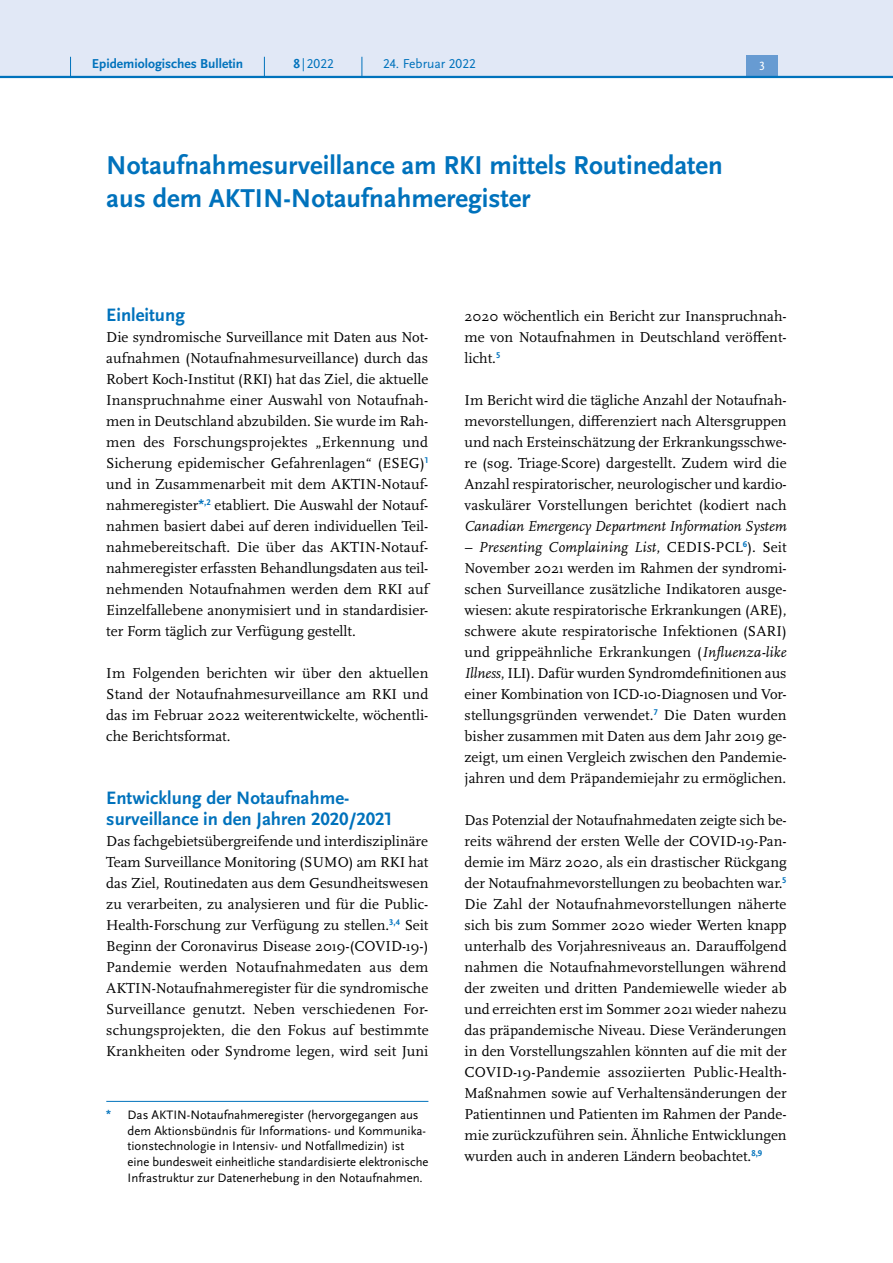
<style>
.page{position:relative;width:893px;height:1263px;background:#fff}
.page>*{position:absolute;margin:0;border:0;box-sizing:border-box;transform-origin:0 0}
.H2{font:700 27px/33px "Scala Sans Pro";color:#0072bc}
.t1{font:700 18.75px/21px "Scala Sans Pro";color:#0072bc}
.P_-_Fließtext{font:15px/21px "Scala Pro";color:#000;text-align:justify}
.t2{font:700 13.5px "Scala Sans Pro";color:#0072bc}
.t3{font:13.5px "Scala Sans Pro";color:#0072bc}
.P_-_Fußnote{font:12.75px/15.8px "Scala Sans Pro";color:#000}
.t4{font:12.45px "Scala Sans Pro";color:#fff}
.s1{font-weight:700}
.s2{font-family:"Arial";font-weight:700;color:#0072bc}
.s3{font-size:12px}
.s4{font-style:italic}
</style>
<div class="page">
<hr style="left:106px;top:1101px;width:322px;height:1px;background:#0072bc">
<div style="left:0;top:0;width:893px;height:77px;background:#e1e8f6"></div>
<div style="left:746px;top:55px;width:32px;height:21px;background:#679bd2"></div>
<hr style="left:0;top:76px;width:893px;height:2px;background:#0072bc">
<svg style="left:70px;top:57px;width:1px;height:19px"></svg>
<svg style="left:264px;top:57px;width:1px;height:19px"></svg>
<svg style="left:362px;top:57px;width:1px;height:19px"></svg>
<p class="t2" style="left:92px;top:55px;width:153px">Epidemiologisches Bulletin</p>
<p class="t3" style="left:293px;top:55px;width:42px"><span class="s1">8</span> | 2022</p>
<p class="t3" style="left:383px;top:55px;width:94px">24. Februar 2022</p>
<p class="t4" style="left:759px;top:59px;width:7px">3</p>
<h2 class="H2" style="left:106px;top:148px;width:618px">Notaufnahmesurveillance am RKI mittels Routinedaten aus dem AKTIN-Notaufnahmeregister</h2>
<h3 class="t1" style="left:106px;top:304px;width:80px">Einleitung</h3>
<p class="P_-_Fließtext" style="left:106px;top:326px;width:324px">Die syndromische Surveillance mit Daten aus Not&shy;aufnahmen (Notaufnahmesurveillance) durch das Robert Koch-Institut (RKI) hat das Ziel, die aktuelle Inanspruchnahme einer Auswahl von Notaufnah&shy;men in Deutschland abzubilden. Sie wurde im Rah&shy;men des Forschungsprojektes „Erkennung und Sicherung epidemischer Gefahrenlagen“ (ESEG)<sup>1 </sup>und in Zusammenarbeit mit dem AKTIN-Notauf&shy;nahmeregister<span class="s2">*</span><sup>,2</sup> etabliert. Die Auswahl der Notauf&shy;nahmen basiert dabei auf deren individuellen Teil&shy;nahmebereitschaft. Die über das AKTIN-Notauf&shy;nahmeregister erfassten Behandlungsdaten aus teil&shy;nehmenden Notaufnahmen werden dem RKI auf Einzelfallebene anonymisiert und in standardisier&shy;ter Form täglich zur Verfügung gestellt.</p>
<p class="P_-_Fließtext" style="left:106px;top:662px;width:324px">Im Folgenden berichten wir über den aktuellen Stand der Notaufnahmesurveillance am RKI und das im Februar 2022 weiterentwickelte, wöchentli&shy;che Berichtsformat.</p>
<h3 class="t1" style="left:106px;top:787px;width:287px">Entwicklung der Notaufnahme&shy;surveillance in den Jahren 2020/2021</h3>
<p class="P_-_Fließtext" style="left:106px;top:830px;width:324px">Das fachgebietsübergreifende und interdisziplinäre Team Surveillance Monitoring (SUMO) am RKI hat das Ziel, Routinedaten aus dem Gesundheitswesen zu verarbeiten, zu analysieren und für die Public-Health-Forschung zur Verfügung zu stellen.<sup>3,4</sup> Seit Beginn der Coronavirus Disease 2019-(COVID-19-)<br>Pandemie werden Notaufnahmedaten aus dem AKTIN-Notaufnahmeregister für die syndromische Surveillance genutzt. Neben verschiedenen For&shy;schungsprojekten, die den Fokus auf bestimmte Krankheiten oder Syndrome legen, wird seit Juni</p>
<p class="P_-_Fußnote" style="left:128px;top:1107px;width:302px;text-indent:-21px"><span class="s2">*</span> Das AKTIN-Notaufnahmeregister (hervorgegangen aus dem Aktionsbündnis für Informations- und Kommunika&shy;tionstechnologie in Intensiv- und Notfallmedizin) ist eine bundesweit einheitliche standardisierte elektronische Infrastruktur zur Datenerhebung in den Notaufnahmen.</p>
<p class="P_-_Fließtext" style="left:465px;top:305px;width:324px">2020 wöchentlich ein Bericht zur Inanspruchnah&shy;me von Notaufnahmen in Deutschland veröffent&shy;licht.<sup>5</sup></p>
<p class="P_-_Fließtext" style="left:465px;top:389px;width:324px">Im Bericht wird die tägliche Anzahl der Notaufnah&shy;mevorstellungen, differenziert nach Altersgruppen und nach Ersteinschätzung der Erkrankungsschwe&shy;re (sog. Triage<span class="s3">-</span>Score) dargestellt. Zudem wird die Anzahl respiratorischer, neurologischer und kardio&shy;vaskulärer Vorstellungen berichtet (kodiert nach <span class="s4">Canadian Emergency Department Information System</span></p>
<p class="P_-_Fließtext" style="left:465px;top:536px;width:324px"><span class="s4">– Presenting Complaining List</span>, CEDIS-PCL<sup>6</sup>). Seit November 2021 werden im Rahmen der syndromi&shy;schen Surveillance zusätzliche Indikatoren ausge&shy;wiesen: akute respiratorische Erkrankungen (ARE), schwere akute respiratorische Infektionen (SARI) und grippeähnliche Erkrankungen (<span class="s4">Influenza-like Illness</span>, ILI). Dafür wurden Syndromdefinitionen aus einer Kombination von ICD-10-Diagnosen und Vor&shy;stellungsgründen verwendet.<sup>7</sup> Die Daten wurden bisher zusammen mit Daten aus dem Jahr 2019 ge&shy;zeigt, um einen Vergleich zwischen den Pandemie&shy;jahren und dem Präpandemiejahr zu ermöglichen.</p>
<p class="P_-_Fließtext" style="left:465px;top:809px;width:324px">Das Potenzial der Notaufnahmedaten zeigte sich be&shy;reits während der ersten Welle der COVID-19-Pan&shy;demie im März 2020, als ein drastischer Rückgang der Notaufnahmevorstellungen zu beobachten war.<sup>5<br></sup>Die Zahl der Notaufnahmevorstellungen näherte sich bis zum Sommer 2020 wieder Werten knapp unterhalb des Vorjahresniveaus an. Darauffolgend nahmen die Notaufnahmevorstellungen während der zweiten und dritten Pandemiewelle wieder ab und erreichten erst im Sommer 2021 wieder nahezu das präpandemische Niveau. Diese Veränderungen in den Vorstellungszahlen könnten auf die mit der COVID-19-Pandemie assoziierten Public-Health-Maßnahmen sowie auf Verhaltensänderungen der Patientinnen und Patienten im Rahmen der Pande&shy;mie zurückzuführen sein. Ähnliche Entwicklungen wurden auch in anderen Ländern beobachtet.<sup>8,9</sup></p>
</div>
